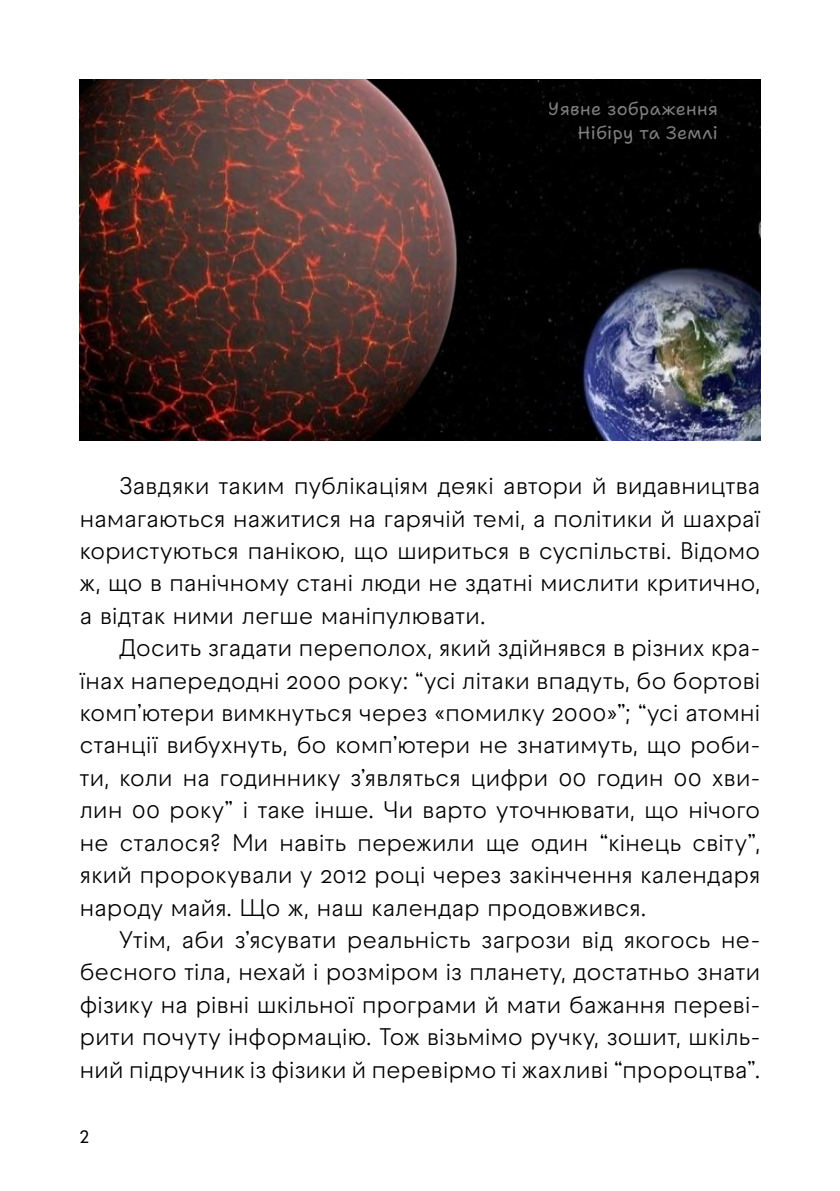
<style>
.page{position:relative;width:840px;height:1191px;background:#fff}
.page>*{position:absolute;margin:0;border:0;box-sizing:border-box;transform-origin:0 0}
.t1{font:24px/32.4px "Raptor V3 Premium";letter-spacing:-.015em;color:#000;text-align:justify}
.t2{font:18px/24.4px "Shantell Sans";letter-spacing:.02em;color:#fff;text-align:right}
.t3{font:500 18px "Raptor V3 Premium";color:#000}
</style>
<div class="page">
<img style="left:79px;top:79px;width:681px;height:361px">
<p class="t2" style="left:548px;top:96px;width:170px">Уявне зображення<br>Нібіру та Землі</p>
<p class="t1" style="left:79px;top:469px;width:682px;text-indent:40px">Завдяки таким публікаціям деякі автори й видавництва намагаються нажитися на гарячій темі, а політики й шахраї користуються панікою, що шириться в суспільстві. Відомо ж, що в панічному стані люди не здатні мислити критично, а відтак ними легше маніпулювати.</p>
<p class="t1" style="left:79px;top:631px;width:682px;text-indent:40px">Досить згадати переполох, який здійнявся в різних кра&shy;їнах напередодні 2000 року: “усі літаки впадуть, бо бортові комп’ютери вимкнуться через «помилку 2000»”; “усі атомні станції вибухнуть, бо комп’ютери не знатимуть, що роби&shy;ти, коли на годиннику з’являться цифри 00 годин 00 хви&shy;лин 00 року” і таке інше. Чи варто уточнювати, що нічого не сталося? Ми навіть пережили ще один “кінець світу”, який пророкували у 2012 році через закінчення календаря народу майя. Що ж, наш календар продовжився.</p>
<p class="t1" style="left:79px;top:923px;width:682px;text-indent:40px">Утім, аби з’ясувати реальність загрози від якогось не&shy;бесного тіла, нехай і розміром із планету, достатньо знати фізику на рівні шкільної програми й мати бажання переві&shy;рити почуту інформацію. Тож візьмімо ручку, зошит, шкіль&shy;ний підручник із фізики й перевірмо ті жахливі “пророцтва”.</p>
<p class="t3" style="left:80px;top:1124px;width:11px">2</p>
</div>
